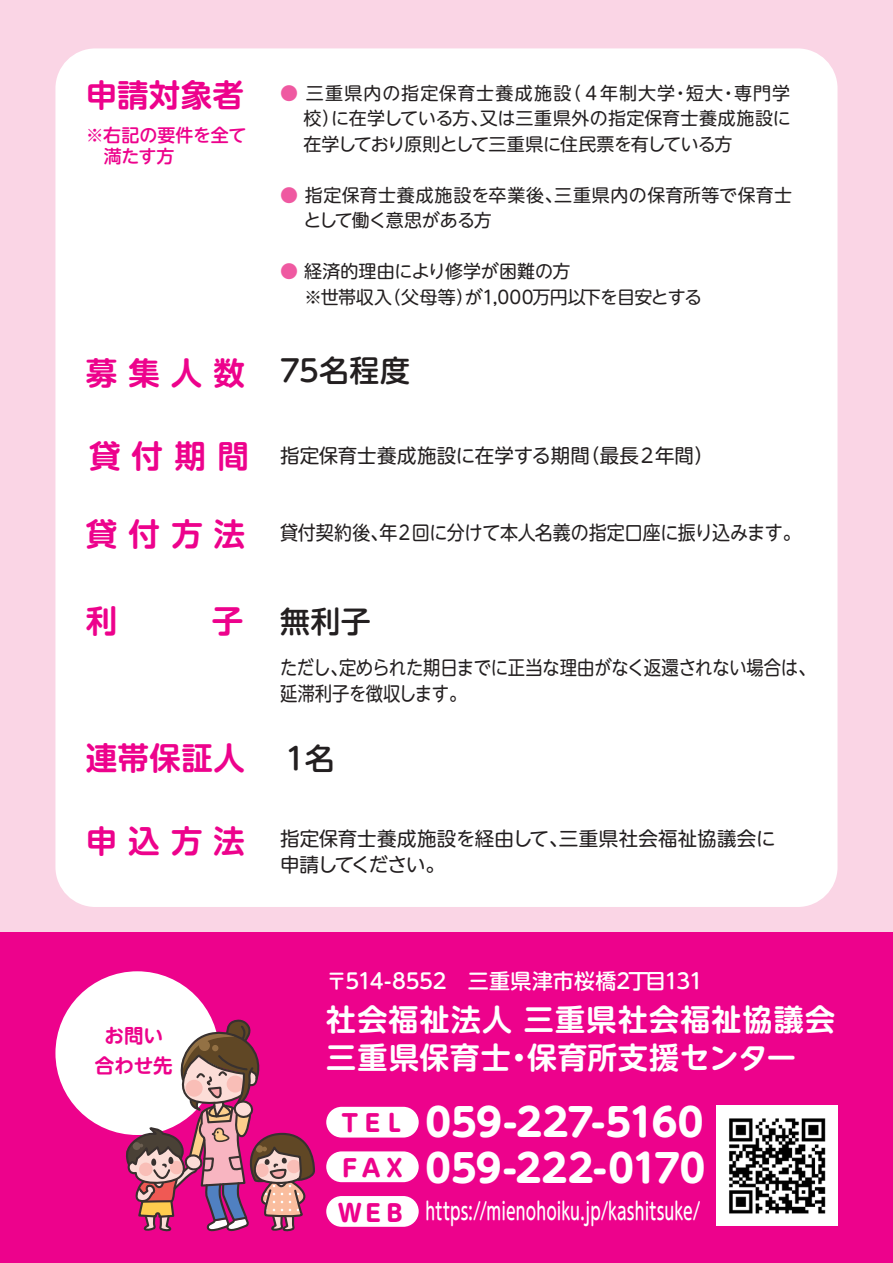
<style>
.page{position:relative;width:893px;height:1263px;background:#fad5e5}
.page>*{position:absolute;margin:0;border:0;box-sizing:border-box;transform-origin:0 0}
.t1{font:700 38.55px/46px "UD Shin M Go Pr 6 N";letter-spacing:-.01em;color:#fff}
.t2{font:700 31.5px "UD Shin M Go Pr 6 N De";letter-spacing:.015em;color:#ed028c}
.t3{font:700 30px/38.2px "UD Shin M Go Pr 6 N De";letter-spacing:.04em;color:#fff}
.t4{font:500 30px "UD Shin M Go Pr 6 N";letter-spacing:.005em;color:#231f20}
.t5{font:500 23.55px "UD Shin M Go Pr 6 N";letter-spacing:.005em;color:#fff;scale:.66 1}
.t6{font:700 23.55px/44.5px "UD Shin M Go Pr 6 N";letter-spacing:-.05em;color:#ed028c;text-align:justify}
.t7{font:500 21px "UD Shin M Go Pr 6 N";letter-spacing:-.015em;color:#fff}
.t8{font:19.5px/25.5px "UD Shin M Go Pr 6 N";letter-spacing:-.015em;color:#231f20}
.t9{font:19.5px/25.5px "UD Shin M Go Pr 6 N";letter-spacing:-.015em;color:#231f20;scale:.89 1}
.t10{font:19.5px "UD Shin M Go Pr 6 N";letter-spacing:-.015em;color:#231f20;scale:.92 1}
.t11{font:700 19.5px/29.7px "UD Shin M Go Pr 6 N De";letter-spacing:-.005em;color:#ed028c;text-align:center}
.t12{font:18px/25.5px "UD Shin M Go Pr 6 N";letter-spacing:-.005em;color:#231f20}
.t13{font:500 18px/21.3px "UD Shin M Go Pr 6 N";letter-spacing:-.01em;color:#ed028c}
.s1{color:#ef59a1}
.s2{font-family:"UD Shin M Go Pr 6 N De";font-weight:700;font-size:31.5px;color:#ed028c}
.s3{font-family:"UD Shin M Go Pr 6 N";font-weight:500;font-size:30px;color:#231f20}
</style>
<div class="page">
<div style="left:0;top:932px;width:893px;height:331px;background:#ed028c"></div>
<div style="left:55px;top:48px;width:782px;height:859px;background:#fff;border-radius:40px"></div>
<div style="left:326px;top:1107px;width:93px;height:30px;background:#fff;border-radius:15px"></div>
<div style="left:326px;top:1151px;width:93px;height:31px;background:#fff;border-radius:15px"></div>
<div style="left:326px;top:1196px;width:93px;height:31px;background:#fff;border-radius:15px"></div>
<div style="left:55px;top:971px;width:164px;height:164px;background:#fff;border-radius:50%"></div>
<svg style="left:123px;top:1016px;width:192px;height:216px"></svg>
<img style="left:717px;top:1105px;width:120px;height:121px">
<h2 class="t2" style="left:86px;top:68px;width:160px">申請対象者</h2>
<p class="t13" style="left:86px;top:123px;width:162px">※右記の要件を全て　満たす方</p>
<p class="t12" style="left:303px;top:79px;width:489px;text-align:justify;text-indent:-23px"><span class="s1">●</span> 三重県内の指定保育士養成施設（４年制大学・短大・専門学校）に在学している方、又は三重県外の指定保育士養成施設に在学しており原則として三重県に住民票を有している方</p>
<p class="t12" style="left:303px;top:181px;width:490px;text-indent:-23px"><span class="s1">●</span> 指定保育士養成施設を卒業後、三重県内の保育所等で保育士として働く意思がある方</p>
<p class="t12" style="left:280px;top:258px;width:424px"><span class="s1">●</span> 経済的理由により修学が困難の方<br>　 ※世帯収入（父母等）が1,000万円以下を目安とする</p>
<h3 class="t4" style="left:86px;top:345px;width:326px"><span class="s2">募集人数</span> 75名程度</h3>
<p class="t8" style="left:89px;top:442px;width:626px"><span class="s2">貸付期間</span> 指定保育士養成施設に在学する期間（最長２年間）</p>
<p class="t10" style="left:86px;top:516px;width:779px"><span class="s2">貸付方法</span> 貸付契約後、年２回に分けて本人名義の指定口座に振り込みます。</p>
<h3 class="t4" style="left:280px;top:597px;width:92px">無利子</h3>
<p class="t9" style="left:280px;top:654px;width:603px">ただし、定められた期日までに正当な理由がなく返還されない場合は、延滞利子を徴収します。</p>
<h2 class="t2" style="left:86px;top:731px;width:251px">連帯保証人 <span class="s3">１名</span></h2>
<h2 class="t2" style="left:86px;top:814px;width:161px">申込方法</h2>
<p class="t8" style="left:280px;top:825px;width:497px">指定保育士養成施設を経由して、三重県社会福祉協議会に申請してください。</p>
<p class="t11" style="left:95px;top:1020px;width:79px">お問い合わせ先</p>
<p class="t7" style="left:326px;top:963px;width:378px">〒514-8552　三重県津市桜橋2丁目131</p>
<h3 class="t3" style="left:326px;top:998px;width:510px">社会福祉法人 三重県社会福祉協議会三重県保育士・保育所支援センター</h3>
<h3 class="t6" style="left:338px;top:1099px;width:70px">ＴＥＬＦＡＸＷＥＢ</h3>
<h1 class="t1" style="left:425px;top:1096px;width:281px">059-227-5160<br>059-222-0170</h1>
<h3 class="t5" style="left:425px;top:1191px;width:418px">https://mienohoiku.jp/kashitsuke/</h3>
</div>
